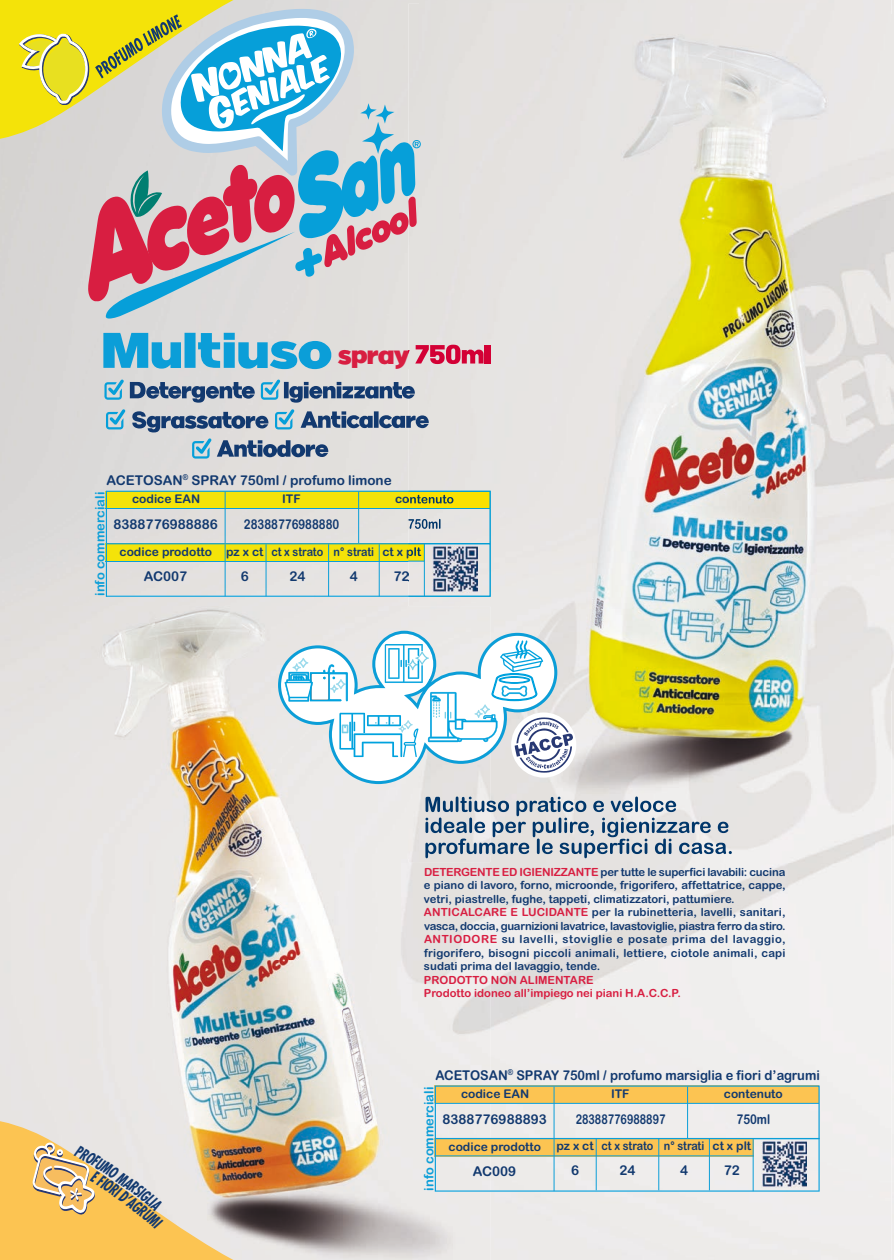
<style>
.page{position:relative;width:894px;height:1260px;background:#fff}
.page>*{position:absolute;margin:0;border:0;box-sizing:border-box;transform-origin:0 0}
.t1{font:27px "Provicali";color:#d81e41}
.t2{font:13.5px "Arial Rounded MT Bold";color:#12396f}
.t3{font:13.5px "Arial Rounded MT Bold";color:#12396f;scale:.95 1}
.t4{font:13.5px "Arial Rounded MT Bold";color:#12396f;scale:.85 1}
.t5{font:13.5px "Arial Rounded MT Bold";color:#12396f;scale:.8 1}
.t6{font:12.9px "Arial Rounded MT Bold";color:#0b9ed8}
.t7{font:12px "Arial Rounded MT Bold";color:#12396f}
.t8{font:12px "Arial Rounded MT Bold";color:#12396f;scale:.9 1}
.t9{font:11.25px/13.5px "Arial Rounded MT Bold";color:#12396f}
.t10{font:11.25px/13.5px "Arial Rounded MT Bold";color:#d81e41}
.s1{color:#d81e41}
</style>
<div class="page">
<img style="left:891px;top:1px;width:3px;height:1258px">
<img style="left:491px;top:862px;width:295px;height:398px">
<div style="left:786px;top:840px;width:105px;height:420px;background:#f1f0ef"></div>
<img style="left:840px;top:0;width:51px;height:840px">
<div style="left:0;top:318px;width:408px;height:289px;background:#dcdbda"></div>
<img style="left:394px;top:350px;width:14px;height:18px">
<img style="left:460px;top:4px;width:414px;height:858px">
<svg style="left:106px;top:491px;width:385px;height:106px;background:#d8db9f"></svg>
<img style="left:584px;top:854px;width:11px;height:4px">
<svg style="left:408px;top:350px;width:2px;height:18px"></svg>
<img style="left:415px;top:345px;width:15px;height:19px">
<img style="left:430px;top:345px;width:30px;height:19px">
<img style="left:462px;top:350px;width:21px;height:13px">
<img style="left:485px;top:345px;width:5px;height:18px">
<img style="left:0;top:607px;width:343px;height:653px">
<img style="left:343px;top:858px;width:148px;height:402px">
<div style="left:408px;top:607px;width:83px;height:255px;background:#eae7e5"></div>
<img style="left:425px;top:797px;width:13px;height:15px">
<img style="left:425px;top:817px;width:3px;height:16px">
<img style="left:430px;top:817px;width:8px;height:16px">
<img style="left:425px;top:843px;width:11px;height:15px">
<svg style="left:438px;top:796px;width:294px;height:58px;background:#aab6c3"></svg>
<svg style="left:130px;top:382px;width:125px;height:21px;background:#7f90a8"></svg>
<svg style="left:103px;top:333px;width:228px;height:36px;background:#60b6d8"></svg>
<svg style="left:104px;top:380px;width:20px;height:20px"></svg>
<svg style="left:261px;top:380px;width:154px;height:23px;background:#8a9fb4"></svg>
<svg style="left:217px;top:440px;width:111px;height:17px;background:#6f839f"></svg>
<svg style="left:132px;top:411px;width:136px;height:21px;background:#8192a9"></svg>
<svg style="left:300px;top:411px;width:129px;height:17px;background:#7386a2"></svg>
<svg style="left:106px;top:409px;width:19px;height:20px"></svg>
<svg style="left:192px;top:438px;width:19px;height:20px"></svg>
<svg style="left:275px;top:409px;width:19px;height:20px"></svg>
<svg style="left:278px;top:631px;width:295px;height:153px"></svg>
<img style="left:432px;top:546px;width:46px;height:46px">
<div style="left:435px;top:1085px;width:384px;height:18px;background:#fcc452"></div>
<hr style="left:435px;top:1103px;width:384px;height:1px;background:#0b9ed8">
<hr style="left:553px;top:1086px;width:1px;height:52px;background:#0b9ed8">
<hr style="left:687px;top:1086px;width:1px;height:52px;background:#0b9ed8">
<svg style="left:435px;top:1138px;width:384px;height:53px;background:#e5dcbd"></svg>
<hr style="left:435px;top:1155px;width:318px;height:1px;background:#0b9ed8">
<hr style="left:553px;top:1139px;width:1px;height:52px;background:#0b9ed8">
<hr style="left:753px;top:1139px;width:1px;height:52px;background:#0b9ed8">
<img style="left:761px;top:1141px;width:46px;height:46px">
<img style="left:891px;top:14px;width:3px;height:676px">
<hr style="left:596px;top:1138px;width:1px;height:52px;background:#0b9ed8">
<hr style="left:658px;top:1138px;width:1px;height:52px;background:#0b9ed8">
<hr style="left:709px;top:1138px;width:1px;height:52px;background:#0b9ed8">
<svg style="left:0;top:0;width:421px;height:318px;background:#c2c2b4"></svg>
<svg style="left:0;top:1119px;width:291px;height:141px;background:#e0be89"></svg>
<h1 class="t1" style="left:338px;top:338px;width:154px">spray 750ml</h1>
<p class="t2" style="left:106px;top:472px;width:287px">ACETOSAN<sup>®</sup> SPRAY 750ml / profumo limone</p>
<p class="t6" style="left:92px;top:596px;width:105px;rotate:-90deg">info commerciali</p>
<p class="t7" style="left:132px;top:492px;width:70px">codice EAN</p>
<p class="t2" style="left:114px;top:516px;width:106px">8388776988886</p>
<p class="t7" style="left:120px;top:545px;width:94px">codice prodotto</p>
<p class="t2" style="left:144px;top:569px;width:45px">AC007</p>
<p class="t7" style="left:282px;top:492px;width:20px">ITF</p>
<p class="t4" style="left:244px;top:516px;width:114px">28388776988880</p>
<p class="t7" style="left:226px;top:545px;width:39px">pz x ct</p>
<p class="t2" style="left:241px;top:569px;width:10px">6</p>
<p class="t8" style="left:271px;top:545px;width:59px">ct x strato</p>
<p class="t2" style="left:289px;top:569px;width:18px">24</p>
<p class="t8" style="left:334px;top:545px;width:47px">n° strati</p>
<p class="t2" style="left:350px;top:569px;width:10px">4</p>
<p class="t7" style="left:382px;top:545px;width:40px">ct x plt</p>
<p class="t2" style="left:393px;top:569px;width:18px">72</p>
<p class="t9" style="left:424px;top:865px;width:363px"><span class="s1">DETERGENTE ED IGIENIZZANTE</span> per tutte le superfici lavabili: cucina e piano di lavoro, forno, microonde, frigorifero, affettatrice, cappe, vetri, piastrelle, fughe, tappeti, climatizzatori, pattumiere.<br><span class="s1">ANTICALCARE E LUCIDANTE</span> per la rubinetteria, lavelli, sanitari, vasca, doccia, guarnizioni lavatrice, lavastoviglie, piastra ferro da stiro.<br><span class="s1">ANTIODORE</span> su lavelli, stoviglie e posate prima del lavaggio, frigorifero, bisogni piccoli animali, lettiere, ciotole animali, capi sudati prima del lavaggio, tende.</p>
<p class="t10" style="left:424px;top:973px;width:258px">PRODOTTO NON ALIMENTARE<br>Prodotto idoneo all’impiego nei piani H.A.C.C.P.</p>
<p class="t3" style="left:435px;top:1067px;width:406px">ACETOSAN<sup>®</sup> SPRAY 750ml / profumo marsiglia e fiori d’agrumi</p>
<p class="t6" style="left:421px;top:1190px;width:105px;rotate:-90deg">info commerciali</p>
<p class="t7" style="left:461px;top:1087px;width:70px">codice EAN</p>
<p class="t2" style="left:442px;top:1111px;width:106px">8388776988893</p>
<p class="t7" style="left:448px;top:1139px;width:94px">codice prodotto</p>
<p class="t2" style="left:473px;top:1163px;width:45px">AC009</p>
<p class="t7" style="left:611px;top:1087px;width:20px">ITF</p>
<p class="t5" style="left:575px;top:1111px;width:114px">28388776988897</p>
<p class="t7" style="left:724px;top:1087px;width:60px">contenuto</p>
<p class="t4" style="left:736px;top:1111px;width:41px">750ml</p>
<p class="t7" style="left:556px;top:1138px;width:39px">pz x ct</p>
<p class="t2" style="left:571px;top:1162px;width:10px">6</p>
<p class="t8" style="left:601px;top:1138px;width:59px">ct x strato</p>
<p class="t2" style="left:619px;top:1162px;width:18px">24</p>
<p class="t8" style="left:664px;top:1138px;width:47px">n° strati</p>
<p class="t2" style="left:680px;top:1162px;width:10px">4</p>
<p class="t7" style="left:712px;top:1138px;width:40px">ct x plt</p>
<p class="t2" style="left:723px;top:1162px;width:18px">72</p>
</div>
